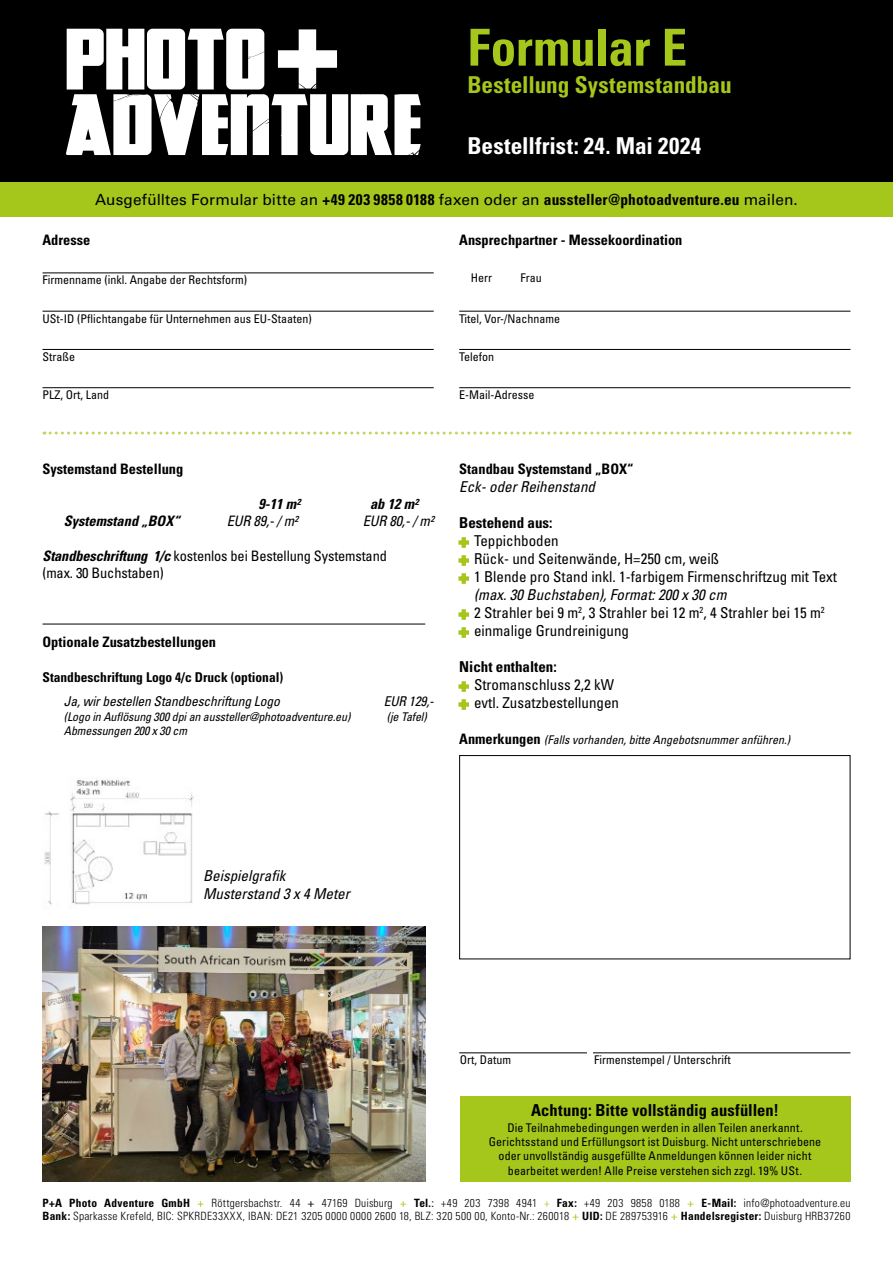
<style>
.page{position:relative;width:893px;height:1263px;background:#fff}
.page>*{position:absolute;margin:0;border:0;box-sizing:border-box;transform-origin:0 0}
.t1{font:700 condensed 51px "Univers LT Std";letter-spacing:-.01em;color:#a5c61b}
.t2{font:700 condensed 23.25px "Univers LT Std";color:#a5c61b}
.t3{font:700 condensed 23.25px "Univers LT Std";letter-spacing:.005em;color:#fff}
.t4{font:700 condensed 16.5px "Univers LT Std";letter-spacing:.005em;color:#000}
.t5{font:15.3px "Univers LT Std";letter-spacing:.005em;color:#000}
.t6{font:condensed 15px/18px "Univers LT Std";color:#000}
.t7{font:italic condensed 15px/18px "Univers LT Std";color:#000}
.t8{font:700 condensed 15px "Univers LT Std";color:#000}
.t9{font:700 condensed 14.4px "Univers LT Std";color:#000}
.t10{font:condensed 14.4px/17.2px "Univers LT Std";letter-spacing:-.01em;color:#000}
.t11{font:italic 700 condensed 14.4px "Univers LT Std";color:#000}
.t12{font:italic condensed 14.4px "Univers LT Std";letter-spacing:-.01em;color:#000}
.t13{font:italic condensed 13.5px "Univers LT Std";letter-spacing:-.01em;color:#000}
.t14{font:700 condensed 13.5px "Univers LT Std";color:#000}
.t15{font:condensed 12px/14.4px "Univers LT Std";letter-spacing:.005em;color:#000;text-align:center}
.t16{font:italic condensed 12px "Univers LT Std";letter-spacing:-.01em;color:#000}
.t17{font:300 condensed 11.4px/13.6px "Univers LT Std";letter-spacing:.025em;color:#000}
.s1{font-weight:700;font-stretch:condensed}
.s2{font-weight:700;font-style:italic}
.s3{font-stretch:expanded;color:#a5c61b}
.s4{font-weight:700}
.s5{font-weight:700;font-style:normal;font-size:14.4px}
.s6{font-weight:400;color:#a5c61b}
.s7{font-weight:400}
.s8{color:#a5c61b}
</style>
<div class="page">
<div style="left:0;top:0;width:893px;height:183px;background:#000"></div>
<div style="left:0;top:183px;width:893px;height:34px;background:#a5c61b"></div>
<svg style="left:66px;top:29px;width:355px;height:126px"></svg>
<hr style="left:43px;top:272px;width:391px;height:1px;background:#000">
<hr style="left:43px;top:311px;width:391px;height:1px;background:#000">
<hr style="left:43px;top:349px;width:391px;height:1px;background:#000">
<hr style="left:43px;top:387px;width:391px;height:1px;background:#000">
<hr style="left:459px;top:311px;width:391px;height:1px;background:#000">
<hr style="left:459px;top:349px;width:391px;height:1px;background:#000">
<hr style="left:459px;top:387px;width:391px;height:1px;background:#000">
<img style="left:43px;top:927px;width:382px;height:255px">
<img style="left:44px;top:778px;width:150px;height:127px">
<hr style="left:459px;top:1052px;width:391px;height:1px;background:#000">
<div style="left:588px;top:1047px;width:5px;height:25px;background:#fff"></div>
<div style="left:459px;top:755px;width:391px;height:204px;border:1px solid #000"></div>
<hr style="left:43px;top:624px;width:382px;height:1px;background:#000">
<svg style="left:44px;top:432px;width:806px;height:3px"></svg>
<div style="left:460px;top:1097px;width:390px;height:85px;background:#a5c61b"></div>
<h1 class="t1" style="left:467px;top:16px;width:221px">Formular E</h1>
<h2 class="t2" style="left:467px;top:70px;width:266px">Bestellung Systemstandbau</h2>
<h2 class="t3" style="left:467px;top:131px;width:235px">Bestellfrist: 24. Mai 2024</h2>
<p class="t5" style="left:95px;top:191px;width:704px">Ausgefülltes Formular bitte an <span class="s1">+49 203 9858 0188</span> faxen oder an <span class="s1">aussteller@photoadventure.eu</span> mailen.</p>
<p class="t9" style="left:43px;top:231px;width:49px">Adresse</p>
<p class="t9" style="left:459px;top:231px;width:225px">Ansprechpartner - Messekoordination</p>
<p class="t15" style="left:471px;top:271px;width:23px">Herr</p>
<p class="t15" style="left:520px;top:271px;width:23px">Frau</p>
<p class="t15" style="left:459px;top:311px;width:103px">Titel, Vor-/Nachname</p>
<p class="t15" style="left:459px;top:349px;width:37px">Telefon</p>
<p class="t15" style="left:459px;top:388px;width:77px">E-Mail-Adresse</p>
<p class="t15" style="left:43px;top:273px;width:206px">Firmenname (inkl. Angabe der Rechtsform)</p>
<p class="t15" style="left:43px;top:311px;width:271px">USt-ID (Pflichtangabe für Unternehmen aus EU-Staaten)</p>
<p class="t15" style="left:43px;top:349px;width:34px">Straße</p>
<p class="t15" style="left:43px;top:388px;width:68px">PLZ, Ort, Land</p>
<p class="t9" style="left:43px;top:460px;width:142px">Systemstand Bestellung</p>
<p class="t11" style="left:259px;top:495px;width:43px">9-11 m²</p>
<p class="t11" style="left:370px;top:495px;width:49px">ab 12 m²</p>
<p class="t11" style="left:64px;top:512px;width:117px">Systemstand „BOX“</p>
<p class="t12" style="left:227px;top:512px;width:72px">EUR 89,- / m²</p>
<p class="t12" style="left:363px;top:512px;width:72px">EUR 80,- / m²</p>
<p class="t10" style="left:43px;top:547px;width:346px"><span class="s2">Standbeschriftung 1/c</span> kostenlos bei Bestellung Systemstand (max. 30 Buchstaben)</p>
<p class="t9" style="left:43px;top:633px;width:175px">Optionale Zusatzbestellungen</p>
<p class="t14" style="left:43px;top:669px;width:242px">Standbeschriftung Logo 4/c Druck (optional)</p>
<p class="t13" style="left:64px;top:693px;width:217px">Ja, wir bestellen Standbeschriftung Logo</p>
<p class="t13" style="left:384px;top:693px;width:51px">EUR 129,-</p>
<p class="t16" style="left:64px;top:709px;width:288px">(Logo in Auflösung 300 dpi an aussteller@photoadventure.eu)</p>
<p class="t16" style="left:387px;top:709px;width:41px">(je Tafel)</p>
<p class="t16" style="left:64px;top:723px;width:125px">Abmessungen 200 x 30 cm</p>
<p class="t9" style="left:459px;top:460px;width:176px">Standbau Systemstand „BOX“</p>
<p class="t7" style="left:459px;top:478px;width:137px">Eck- oder Reihenstand</p>
<p class="t8" style="left:459px;top:514px;width:95px">Bestehend aus:</p>
<p class="t6" style="left:459px;top:532px;width:101px"><span class="s3">+</span> Teppichboden</p>
<p class="t6" style="left:459px;top:550px;width:261px"><span class="s3">+</span> Rück- und Seitenwände, H=250 cm, weiß</p>
<p class="t6" style="left:459px;top:568px;width:379px"><span class="s3">+</span> 1 Blende pro Stand inkl. 1-farbigem Firmenschriftzug mit Text</p>
<p class="t7" style="left:474px;top:586px;width:254px">(max. 30 Buchstaben), Format: 200 x 30 cm</p>
<p class="t6" style="left:459px;top:604px;width:367px"><span class="s3">+</span> 2 Strahler bei 9 m<sup>2</sup>, 3 Strahler bei 12 m<sup>2</sup>, 4 Strahler bei 15 m<sup>2</sup></p>
<p class="t6" style="left:459px;top:622px;width:171px"><span class="s3">+</span> einmalige Grundreinigung</p>
<p class="t6" style="left:459px;top:658px;width:161px"><span class="s4">Nicht enthalten:<br></span><span class="s3">+</span> Stromanschluss 2,2 kW <span class="s3">+</span> evtl. Zusatzbestellungen</p>
<p class="t16" style="left:459px;top:732px;width:332px"><span class="s5">Anmerkungen</span> (Falls vorhanden, bitte Angebotsnummer anführen.)</p>
<p class="t7" style="left:203px;top:866px;width:148px">Beispielgrafik<br>Musterstand 3 x 4 Meter</p>
<p class="t15" style="left:460px;top:1052px;width:53px">Ort, Datum</p>
<p class="t15" style="left:594px;top:1052px;width:138px">Firmenstempel / Unterschrift</p>
<h3 class="t4" style="left:531px;top:1100px;width:249px">Achtung: Bitte vollständig ausfüllen!</h3>
<p class="t15" style="left:489px;top:1120px;width:334px">Die Teilnahmebedingungen werden in allen Teilen anerkannt.<br>Gerichtsstand und Erfüllungsort ist Duisburg. Nicht unterschriebene oder unvollständig ausgefüllte Anmeldungen können leider nicht bearbeitet werden! Alle Preise verstehen sich zzgl. 19% USt.</p>
<p class="t17" style="left:43px;top:1196px;width:809px"><span class="s4">P+A Photo Adventure GmbH</span> <span class="s6">+</span> Röttgersbachstr. 44 <span class="s7">+</span> 47169 Duisburg <span class="s6">+</span> <span class="s4">Tel.</span><span class="s7">:</span> +49 203 7398 4941 <span class="s8">+</span> <span class="s4">Fax:</span> +49 203 9858 0188 <span class="s6">+</span> <span class="s4">E-Mail:</span> info@photoadventure.eu<br><span class="s4">Bank:</span> Sparkasse Krefeld, BIC: SPKRDE33XXX, IBAN: DE21 3205 0000 0000 2600 18, BLZ: 320 500 00, Konto-Nr.: 260018 <span class="s6">+</span> <span class="s4">UID:</span> DE 289753916 <span class="s6">+</span> <span class="s4">Handelsregister:</span> Duisburg HRB37260</p>
</div>
